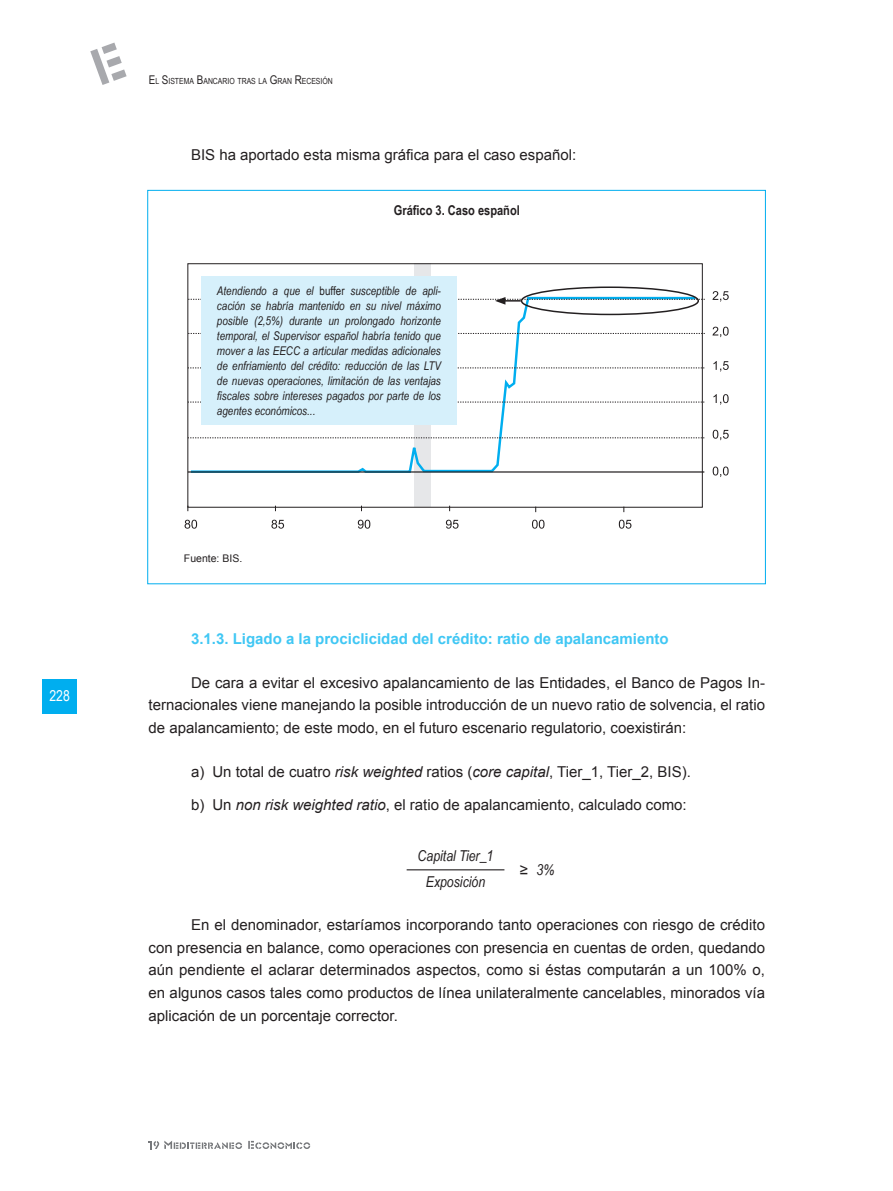
<style>
.page{position:relative;width:893px;height:1191px;background:#fff}
.page>*{position:absolute;margin:0;border:0;box-sizing:border-box;transform-origin:0 0}
.t1{font:15px/22.5px "Arial";color:#231f20;text-align:justify}
.t2{font:700 15px "Arial";color:#40c7f4}
.t3{font:italic 15px/25.5px "Arial Narrow";color:#231f20;text-align:center}
.t4{font:15px "Arial Narrow";color:#fff}
.t5{font:700 13.5px "Arial Narrow";color:#231f20}
.t6{font:italic 12px/15px "Arial Narrow";color:#231f20;text-align:justify}
.t7{font:10.5px "Arial";color:#231f20}
.t8{font:8.4px "Arial Narrow";color:#231f20}
.s1{font-size:12px}
.s2{font-style:normal}
.s3{font-style:italic}
.s4{font-family:"Arial";font-style:normal}
</style>
<div class="page">
<svg style="left:248px;top:1140px;width:62px;height:9px"></svg>
<svg style="left:149px;top:1140px;width:93px;height:9px"></svg>
<svg style="left:90px;top:43px;width:37px;height:42px"></svg>
<div style="left:43px;top:679px;width:34px;height:35px;background:#00aeef"></div>
<hr style="left:407px;top:869px;width:97px;height:1px;background:#231f20">
<div style="left:415px;top:264px;width:16px;height:243px;background:#e6e7e9"></div>
<div style="left:188px;top:263px;width:515px;height:244px;border:1px solid #231f20"></div>
<svg style="left:188px;top:296px;width:510px;height:178px"></svg>
<svg style="left:188px;top:333px;width:517px;height:1px"></svg>
<svg style="left:188px;top:367px;width:516px;height:1px"></svg>
<svg style="left:188px;top:402px;width:516px;height:1px"></svg>
<svg style="left:188px;top:437px;width:516px;height:1px"></svg>
<hr style="left:188px;top:471px;width:516px;height:1px;background:#231f20">
<svg style="left:271px;top:520px;width:13px;height:8px"></svg>
<svg style="left:185px;top:520px;width:12px;height:8px"></svg>
<svg style="left:446px;top:520px;width:13px;height:8px"></svg>
<svg style="left:358px;top:520px;width:12px;height:8px"></svg>
<svg style="left:619px;top:520px;width:12px;height:8px"></svg>
<svg style="left:532px;top:520px;width:12px;height:8px"></svg>
<svg style="left:712px;top:291px;width:17px;height:11px"></svg>
<svg style="left:712px;top:327px;width:17px;height:10px"></svg>
<svg style="left:713px;top:361px;width:16px;height:10px"></svg>
<svg style="left:713px;top:394px;width:16px;height:11px"></svg>
<svg style="left:713px;top:430px;width:16px;height:10px"></svg>
<svg style="left:713px;top:466px;width:16px;height:11px"></svg>
<div style="left:521px;top:286px;width:178px;height:29px;border:2px solid #231f20;border-radius:50%"></div>
<svg style="left:188px;top:297px;width:517px;height:8px"></svg>
<div style="left:201px;top:276px;width:256px;height:148px;background:#d6f0fb"></div>
<p class="t4" style="left:49px;top:684px;width:22px">228</p>
<p class="t8" style="left:149px;top:75px;width:186px"><span class="s1">E</span>L <span class="s1">S</span>ISTEMA <span class="s1">B</span>ANCARIO TRAS LA <span class="s1">G</span>RAN <span class="s1">R</span>ECES IÓN</p>
<p class="t1" style="left:191px;top:143px;width:387px">BIS ha aportado esta misma gráfica para el caso español:</p>
<p class="t5" style="left:394px;top:200px;width:128px">Gráfico 3. Caso español</p>
<p class="t6" style="left:217px;top:283px;width:225px">Atendiendo a que el <span class="s2">buffer</span> susceptible de apli&shy;cación se habría mantenido en su nivel máximo posible (2,5%) durante un prolongado horizonte temporal, el Supervisor español habría tenido que mover a las EECC a articular medidas adicionales de enfriamiento del crédito: reducción de las LTV de nuevas operaciones, limitación de las ventajas fiscales sobre intereses pagados por parte de los agentes económicos...</p>
<p class="t7" style="left:184px;top:551px;width:60px">Fuente: BIS.</p>
<p class="t2" style="left:191px;top:628px;width:479px">3.1.3. Ligado a la prociclicidad del crédito: ratio de apalancamiento</p>
<p class="t1" style="left:149px;top:671px;width:618px;text-indent:43px">De cara a evitar el excesivo apalancamiento de las Entidades, el Banco de Pagos In&shy;ternacionales viene manejando la posible introducción de un nuevo ratio de solvencia, el ratio de apalancamiento; de este modo, en el futuro escenario regulatorio, coexistirán:</p>
<p class="t1" style="left:191px;top:760px;width:501px">a) Un total de cuatro <span class="s3">risk weighted</span> ratios (<span class="s3">core capital</span>, Tier_1, Tier_2, BIS).</p>
<p class="t1" style="left:191px;top:793px;width:497px">b) Un <span class="s3">non risk weighted ratio</span>, el ratio de apalancamiento, calculado como:</p>
<p class="t3" style="left:418px;top:843px;width:77px">Capital Tier_1<br>Exposición</p>
<p class="t1" style="left:149px;top:914px;width:618px;text-indent:43px">En el denominador, estaríamos incorporando tanto operaciones con riesgo de crédito con presencia en balance, como operaciones con presencia en cuentas de orden, quedando aún pendiente el aclarar determinados aspectos, como si éstas computarán a un 100% o, en algunos casos tales como productos de línea unilateralmente cancelables, minorados vía aplicación de un porcentaje corrector.</p>
<p class="t3" style="left:520px;top:857px;width:36px"><span class="s4">≥</span> 3%</p>
</div>
